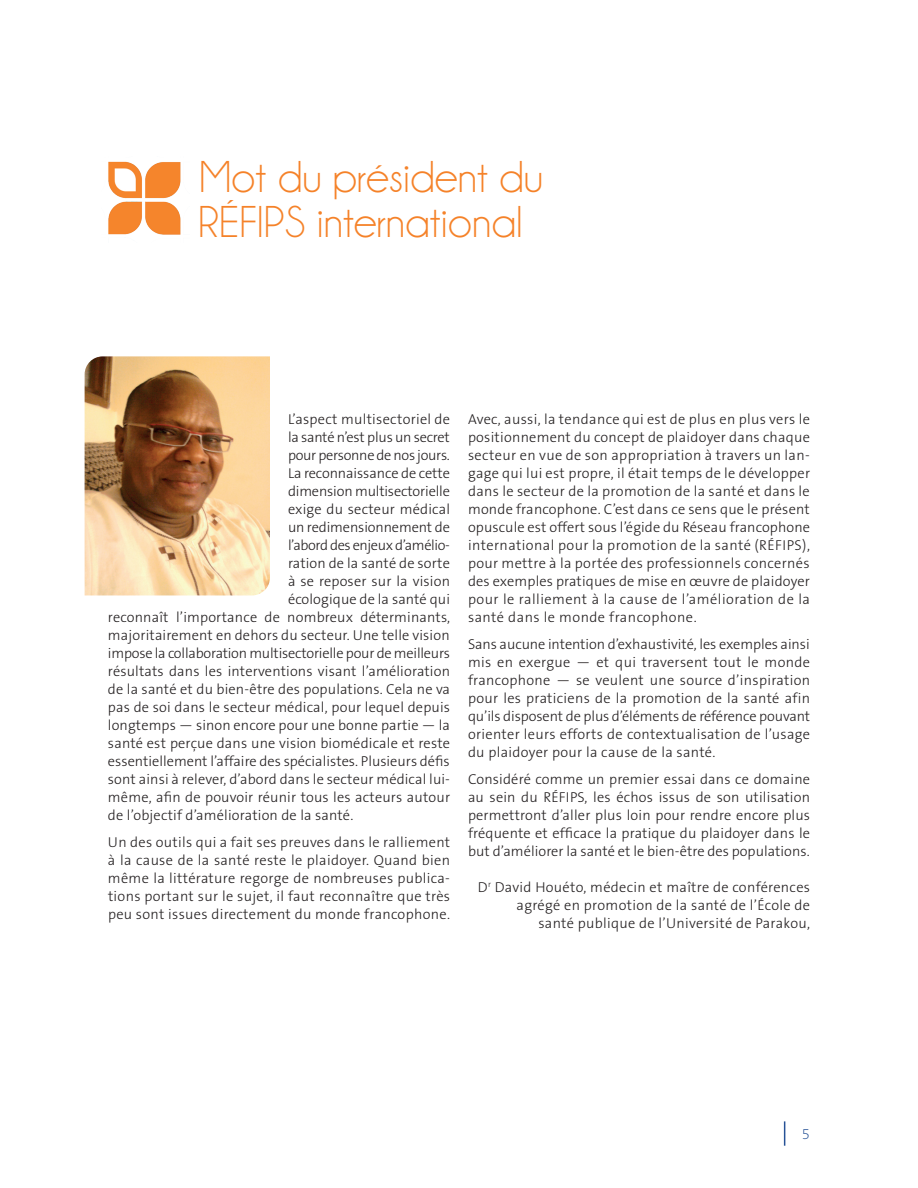
<style>
.page{position:relative;width:918px;height:1188px;background:#fff}
.page>*{position:absolute;margin:0;border:0;box-sizing:border-box;transform-origin:0 0}
.t1{font:45px/45px "Champagne&Limousines";color:#f58229}
.t2{font:200 15px "The Sans B2";color:#265296}
.t3{font:300 14.4px/18px "The Sans B3";letter-spacing:.01em;color:#231f20;text-align:justify}
.t4{font:300 14.4px "The Sans B3";letter-spacing:-.015em;color:#231f20}
.t5{font:300 14.4px "The Sans B3";letter-spacing:-.01em;color:#231f20}
.t6{font:300 14.4px "The Sans B3";letter-spacing:-.025em;color:#231f20}
.t7{font:300 14.4px "The Sans B3";letter-spacing:-.02em;color:#231f20}
</style>
<div class="page">
<svg style="left:784px;top:1121px;width:1px;height:25px"></svg>
<img style="left:108px;top:161px;width:73px;height:74px">
<img style="left:85px;top:356px;width:185px;height:239px">
<h1 class="t1" style="left:198px;top:155px;width:347px">Mot du président du<br>RÉFIPS international</h1>
<p class="t3" style="left:288px;top:411px;width:164px">L’aspect multisectoriel de</p>
<p class="t4" style="left:288px;top:430px;width:163px">la santé n’est plus un secret</p>
<p class="t7" style="left:288px;top:448px;width:163px">pour personne de nos jours.</p>
<p class="t3" style="left:288px;top:465px;width:163px">La reconnaissance de cette</p>
<p class="t5" style="left:288px;top:484px;width:164px">dimension multisectorielle</p>
<p class="t3" style="left:288px;top:501px;width:164px">exige du secteur médical</p>
<p class="t5" style="left:288px;top:520px;width:164px">un redimensionnement de</p>
<p class="t6" style="left:288px;top:538px;width:163px">l’abord des enjeux d’amélio-</p>
<p class="t3" style="left:288px;top:555px;width:164px">ration de la santé de sorte</p>
<p class="t3" style="left:288px;top:573px;width:164px">à se reposer sur la vision</p>
<p class="t3" style="left:288px;top:591px;width:164px">écologique de la santé qui</p>
<p class="t3" style="left:108px;top:609px;width:344px">reconnaît l’importance de nombreux déterminants,</p>
<p class="t3" style="left:108px;top:627px;width:343px">majoritairement en dehors du secteur. Une telle vision</p>
<p class="t4" style="left:108px;top:646px;width:344px">impose la collaboration multisectorielle pour de meilleurs</p>
<p class="t3" style="left:108px;top:663px;width:344px">résultats dans les interventions visant l’amélioration</p>
<p class="t3" style="left:108px;top:681px;width:344px">de la santé et du bien-être des populations. Cela ne va</p>
<p class="t3" style="left:108px;top:699px;width:344px">pas de soi dans le secteur médical, pour lequel depuis</p>
<p class="t3" style="left:108px;top:717px;width:344px">longtemps — sinon encore pour une bonne partie — la</p>
<p class="t3" style="left:108px;top:735px;width:344px">santé est perçue dans une vision biomédicale et reste</p>
<p class="t3" style="left:108px;top:753px;width:343px">essentiellement l’affaire des spécialistes. Plusieurs défis</p>
<p class="t3" style="left:108px;top:771px;width:344px">sont ainsi à relever, d’abord dans le secteur médical lui-</p>
<p class="t3" style="left:108px;top:789px;width:344px">même, afin de pouvoir réunir tous les acteurs autour</p>
<p class="t3" style="left:108px;top:807px;width:247px">de l’objectif d’amélioration de la santé.</p>
<p class="t3" style="left:108px;top:834px;width:344px">Un des outils qui a fait ses preuves dans le ralliement à la cause de la santé reste le plaidoyer. Quand bien même la littérature regorge de nombreuses publica&shy;tions portant sur le sujet, il faut reconnaître que très peu sont issues directement du monde francophone.</p>
<p class="t3" style="left:468px;top:411px;width:344px">Avec, aussi, la tendance qui est de plus en plus vers le positionnement du concept de plaidoyer dans chaque secteur en vue de son appropriation à travers un lan&shy;gage qui lui est propre, il était temps de le développer dans le secteur de la promotion de la santé et dans le monde francophone. C’est dans ce sens que le présent opuscule est offert sous l’égide du Réseau francophone international pour la promotion de la santé (RÉFIPS), pour mettre à la portée des professionnels concernés des exemples pratiques de mise en œuvre de plaidoyer pour le ralliement à la cause de l’amélioration de la santé dans le monde francophone.</p>
<p class="t3" style="left:468px;top:636px;width:344px">Sans aucune intention d’exhaustivité, les exemples ainsi mis en exergue — et qui traversent tout le monde francophone — se veulent une source d’inspiration pour les praticiens de la promotion de la santé afin qu’ils disposent de plus d’éléments de référence pouvant orienter leurs efforts de contextualisation de l’usage du plaidoyer pour la cause de la santé.</p>
<p class="t3" style="left:468px;top:771px;width:344px">Considéré comme un premier essai dans ce domaine au sein du RÉFIPS, les échos issus de son utilisation permettront d’aller plus loin pour rendre encore plus fréquente et efficace la pratique du plaidoyer dans le but d’améliorer la santé et le bien-être des populations.</p>
<p class="t3" style="left:478px;top:879px;width:334px;text-align:right">D<sup>r</sup> David Houéto, médecin et maître de conférences agrégé en promotion de la santé de l’École de santé publique de l’Université de Parakou,</p>
<p class="t2" style="left:802px;top:1126px;width:10px">5</p>
</div>
